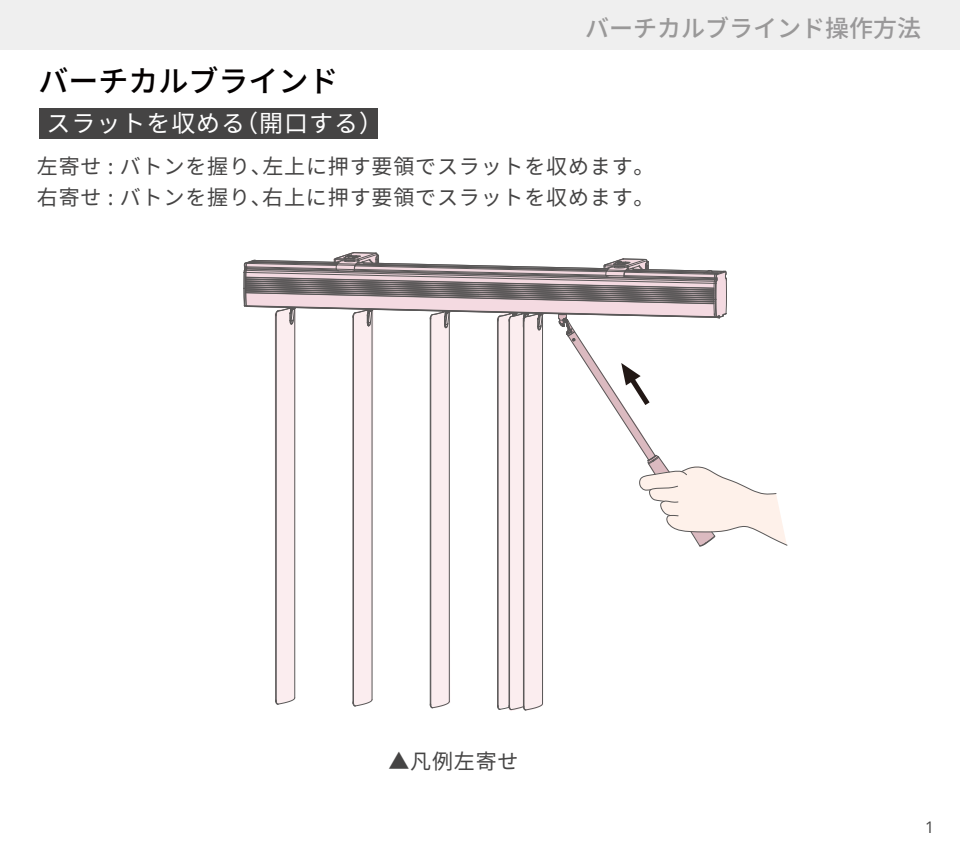
<style>
.page{position:relative;width:960px;height:850px;background:#fff}
.page>*{position:absolute;margin:0;border:0;box-sizing:border-box;transform-origin:0 0}
.t1{font:500 30px "Noto Sans CJ Kjp";color:#040000}
.t2{font:500 24px "Noto Sans CJ Kjp";color:#999898}
.t3{font:24px "Noto Sans CJ Kjp";letter-spacing:.04em;color:#fff}
.t4{font:21px/31.2px "Noto Sans CJ Kjp";letter-spacing:.04em;color:#454444}
.t5{font:16px "Open Sans";color:#444}
.s1{color:#999899}
</style>
<div class="page">
<div style="left:0;top:0;width:960px;height:50px;background:#efefef"></div>
<div style="left:39px;top:108px;width:339px;height:31px;background:#454444"></div>
<svg style="left:243px;top:252px;width:545px;height:459px"></svg>
<h1 class="t1" style="left:39px;top:64px;width:301px">バーチカルブラインド</h1>
<p class="t3" style="left:47px;top:110px;width:338px">スラットを収める（開口する）</p>
<p class="t2" style="left:585px;top:15px;width:337px">バーチカルブラインド<span class="s1">操作方法</span></p>
<p class="t4" style="left:37px;top:151px;width:619px">左寄せ : バトンを握り、左上に押す要領でスラットを収めます。右寄せ : バトンを握り、右上に押す要領でスラットを収めます。</p>
<p class="t4" style="left:388px;top:746px;width:132px">▲凡例左寄せ</p>
<p class="t5" style="left:925px;top:816px;width:11px">1</p>
</div>
